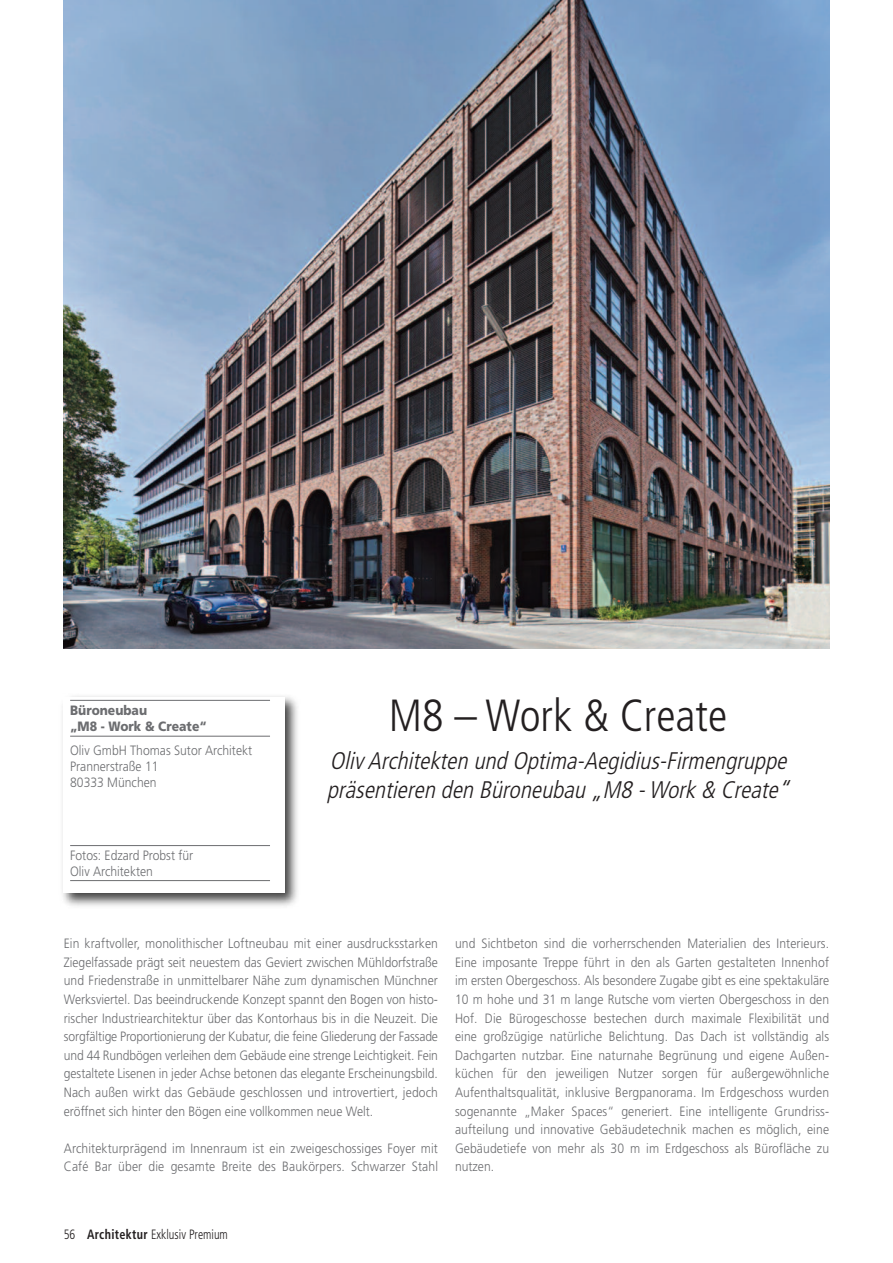
<style>
.page{position:relative;width:893px;height:1263px;background:#fff}
.page>*{position:absolute;margin:0;border:0;box-sizing:border-box;transform-origin:0 0}
.t1{font:300 condensed 45px "Frutiger";color:#231f20}
.t2{font:italic 300 condensed 24px/28.8px "Frutiger";color:#231f20}
.t3{font:300 13.5px/18.6px "Frutiger";letter-spacing:.01em;color:#6c6d70;scale:.9 1}
.t4{font:300 condensed 13.5px "Frutiger";color:#231f20;scale:.9 1}
.t5{font:900 13.5px/16.2px "Frutiger";color:#6c6d70;scale:.9 1}
.s1{font-weight:700}
</style>
<div class="page">
<img style="left:62px;top:696px;width:236px;height:210px">
<div style="left:64px;top:697px;width:221px;height:196px;background:#fff"></div>
<hr style="left:70px;top:736px;width:200px;height:1px;background:#6c6d70">
<hr style="left:70px;top:700px;width:200px;height:1px;background:#6c6d70">
<hr style="left:70px;top:845px;width:200px;height:1px;background:#6c6d70">
<hr style="left:70px;top:880px;width:200px;height:1px;background:#6c6d70">
<img style="left:64px;top:0;width:765px;height:649px">
<p class="t5" style="left:70px;top:703px;width:153px">Büroneubau<br>„M8 - Work &amp; Create“</p>
<p class="t3" style="left:70px;top:743px;width:204px;line-height:16.2px">Oliv GmbH Thomas Sutor Architekt<br>Prannerstraße 11<br>80333 München</p>
<p class="t3" style="left:70px;top:848px;width:138px;line-height:16.2px">Fotos: Edzard Probst für<br>Oliv Architekten</p>
<h1 class="t1" style="left:389px;top:697px;width:340px">M8 – Work &amp; Create</h1>
<h2 class="t2" style="left:327px;top:748px;width:469px">Oliv Architekten und Optima-Aegidius-Firmengruppe präsentieren den Büroneubau „M8 - Work &amp; Create“</h2>
<p class="t3" style="left:64px;top:935px;width:417px;text-align:justify">Ein kraftvoller, monolithischer Loftneubau mit einer ausdrucksstarken Ziegelfassade prägt seit neuestem das Geviert zwischen Mühldorfstraße und Friedenstraße in unmittelbarer Nähe zum dynamischen Münchner Werksviertel. Das beeindruckende Konzept spannt den Bogen von histo&shy;rischer Industriearchitektur über das Kontorhaus bis in die Neuzeit. Die sorgfältige Proportionierung der Kubatur, die feine Gliederung der Fassade und 44 Rundbögen verleihen dem Gebäude eine strenge Leichtigkeit. Fein gestaltete Lisenen in jeder Achse betonen das elegante Erscheinungsbild.<br>Nach außen wirkt das Gebäude geschlossen und introvertiert, jedoch eröffnet sich hinter den Bögen eine vollkommen neue Welt.</p>
<p class="t3" style="left:64px;top:1140px;width:417px">Architekturprägend im Innenraum ist ein zweigeschossiges Foyer mit<br>Café Bar über die gesamte Breite des Baukörpers. Schwarzer Stahl</p>
<p class="t3" style="left:455px;top:935px;width:417px;text-align:justify">und Sichtbeton sind die vorherrschenden Materialien des Interieurs.<br>Eine imposante Treppe führt in den als Garten gestalteten Innenhof im ersten Obergeschoss. Als besondere Zugabe gibt es eine spektakuläre 10 m hohe und 31 m lange Rutsche vom vierten Obergeschoss in den Hof. Die Bürogeschosse bestechen durch maximale Flexibilität und eine großzügige natürliche Belichtung. Das Dach ist vollständig als Dachgarten nutzbar. Eine naturnahe Begrünung und eigene Außen&shy;küchen für den jeweiligen Nutzer sorgen für außergewöhnliche Aufenthaltsqualität, inklusive Bergpanorama. Im Erdgeschoss wurden sogenannte „Maker Spaces“ generiert. Eine intelligente Grundriss&shy;aufteilung und innovative Gebäudetechnik machen es möglich, eine Gebäudetiefe von mehr als 30 m im Erdgeschoss als Bürofläche zu nutzen.</p>
<p class="t4" style="left:64px;top:1229px;width:184px">56 <span class="s1">Architektur</span> Exklusiv Premium</p>
</div>
